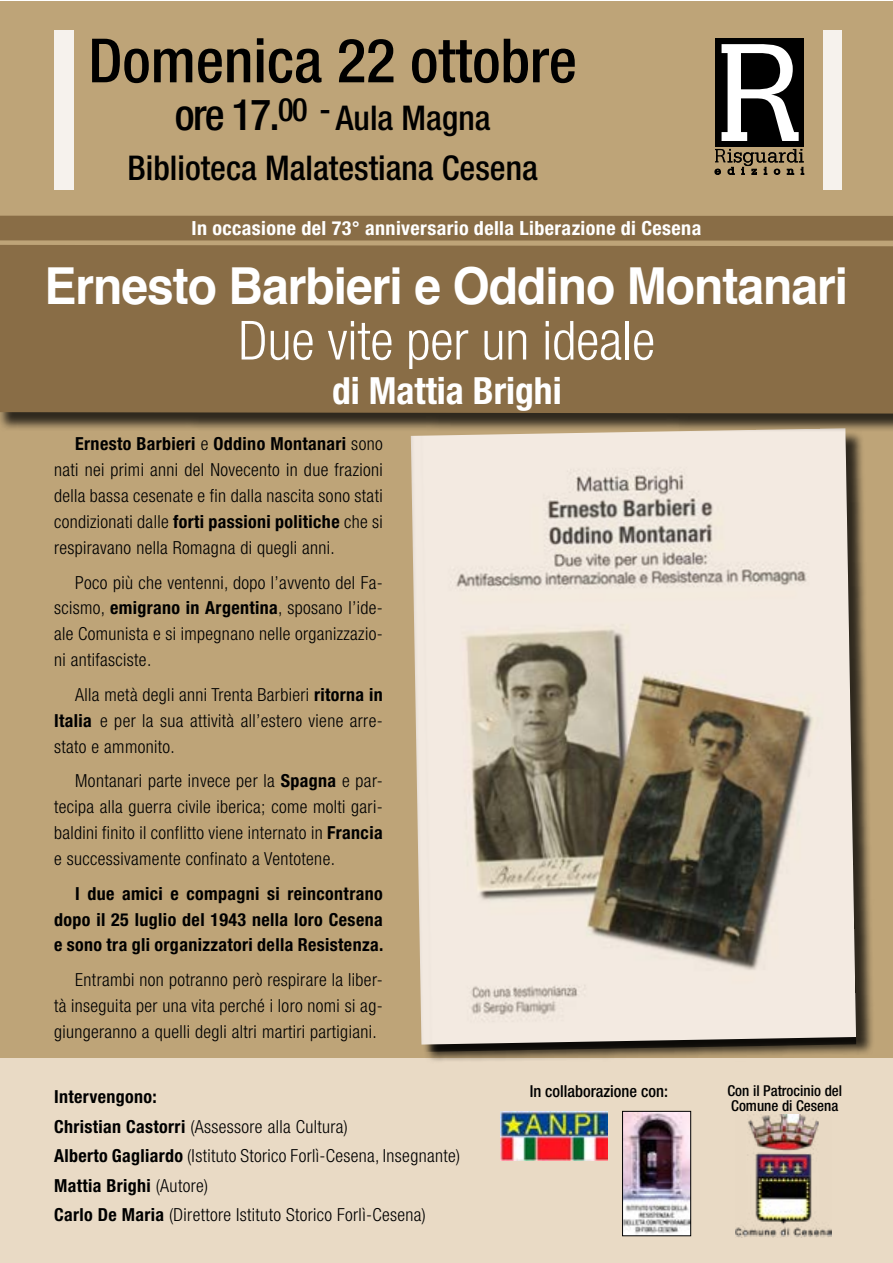
<style>
.page{position:relative;width:893px;height:1263px;background:#fff}
.page>*{position:absolute;margin:0;border:0;box-sizing:border-box;transform-origin:0 0}
.t1{font:500 condensed 61.05px "Helvetica Neue";color:#000}
.t2{font:300 condensed 54px "Helvetica Neue";color:#fff}
.t3{font:700 51px "Helvetica";letter-spacing:-.02em;color:#fff;scale:.94 1}
.t4{font:700 condensed 37.5px "Helvetica Neue";color:#fff}
.t5{font:500 condensed 34.05px/50.2px "Helvetica Neue";color:#000;text-align:center}
.t6{font:700 condensed 19.5px "Helvetica Neue";letter-spacing:.02em;color:#fff}
.t7{font:300 condensed 18px/26px "Helvetica Neue";letter-spacing:.02em;color:#000;text-align:justify}
.t8{font:700 condensed 18px/26px "Helvetica Neue";letter-spacing:.02em;color:#000;text-align:justify}
.t9{font:500 condensed 16.5px "Helvetica Neue";color:#000}
.t10{font:500 condensed 15px/15px "Helvetica Neue";color:#000}
.s1{font-size:43.05px}
.s2{font-weight:700}
</style>
<div class="page">
<div style="left:0;top:1px;width:893px;height:1262px;background:#bea478"></div>
<div style="left:0;top:1059px;width:892px;height:204px;background:#e9dac5"></div>
<div style="left:413px;top:431px;width:462px;height:633px;background:#000;opacity:.75"></div>
<img style="left:411px;top:432px;width:445px;height:612px">
<div style="left:0;top:247px;width:893px;height:185px;background:#000;opacity:.75"></div>
<div style="left:0;top:245px;width:893px;height:168px;background:#896d46"></div>
<div style="left:0;top:216px;width:893px;height:25px;background:#896d46"></div>
<div style="left:54px;top:30px;width:19px;height:159px;background:#f6f2ed"></div>
<div style="left:824px;top:30px;width:18px;height:159px;background:#f6f2ed"></div>
<img style="left:500px;top:1111px;width:107px;height:50px">
<img style="left:624px;top:1113px;width:65px;height:121px">
<div style="left:622px;top:1111px;width:69px;height:125px;border:1px solid #000"></div>
<img style="left:735px;top:1114px;width:97px;height:124px">
<svg style="left:714px;top:149px;width:90px;height:26px"></svg>
<div style="left:715px;top:38px;width:89px;height:108px;background:#000"></div>
<svg style="left:722px;top:44px;width:77px;height:97px"></svg>
<h1 class="t1" style="left:88px;top:24px;width:490px">Domenica 22 ottobre</h1>
<h3 class="t5" style="left:128px;top:92px;width:412px"><span class="s1">ore 17.</span><sup>00</sup> <sup>-</sup> Aula Magna<br>Biblioteca Malatestiana Cesena</h3>
<p class="t6" style="left:192px;top:216px;width:511px">In occasione del 73° anniversario della Liberazione di Cesena</p>
<h3 class="t3" style="left:44px;top:245px;width:857px">Ernesto Barbieri e Oddino Montanari</h3>
<h2 class="t2" style="left:239px;top:309px;width:418px">Due vite per un ideale</h2>
<h3 class="t4" style="left:332px;top:368px;width:231px">di Mattia Brighi</h3>
<p class="t7" style="left:54px;top:431px;width:330px;text-indent:21px"><span class="s2">Ernesto Barbieri</span> e <span class="s2">Oddino Montanari</span> sono nati nei primi anni del Novecento in due frazioni della bassa cesenate e fin dalla nascita sono stati condizionati dalle <span class="s2">forti passioni politiche</span> che si respiravano nella Romagna di quegli anni.</p>
<p class="t7" style="left:54px;top:569px;width:330px;text-indent:21px">Poco più che ventenni, dopo l’avvento del Fa&shy;scismo, <span class="s2">emigrano in Argentina</span>, sposano l’ide&shy;ale Comunista e si impegnano nelle organizzazio&shy;ni antifasciste.</p>
<p class="t7" style="left:54px;top:681px;width:330px;text-indent:21px">Alla metà degli anni Trenta Barbieri <span class="s2">ritorna in Italia</span> e per la sua attività all’estero viene arre&shy;stato e ammonito.</p>
<p class="t7" style="left:54px;top:768px;width:330px;text-indent:21px">Montanari parte invece per la <span class="s2">Spagna</span> e par&shy;tecipa alla guerra civile iberica; come molti gari&shy;baldini finito il conflitto viene internato in <span class="s2">Francia </span>e successivamente confinato a Ventotene.</p>
<p class="t8" style="left:54px;top:880px;width:331px;text-indent:21px">I due amici e compagni si reincontrano dopo il 25 luglio del 1943 nella loro Cesena e sono tra gli organizzatori della Resistenza.</p>
<p class="t7" style="left:54px;top:966px;width:330px;text-indent:21px">Entrambi non potranno però respirare la liber&shy;tà inseguita per una vita perché i loro nomi si ag&shy;giungeranno a quelli degli altri martiri partigiani.</p>
<p class="t7" style="left:54px;top:1082px;width:408px;line-height:29.5px;text-align:left"><span class="s2">Intervengono:<br>Christian Castorri</span> (Assessore alla Cultura)<br><span class="s2">Alberto Gagliardo</span> (Istituto Storico Forlì-Cesena, Insegnante)<br><span class="s2">Mattia Brighi</span> (Autore)<br><span class="s2">Carlo De Maria</span> (Direttore Istituto Storico Forlì-Cesena)</p>
<p class="t9" style="left:530px;top:1081px;width:140px">In collaborazione con:</p>
<p class="t10" style="left:727px;top:1083px;width:116px">Con il Patrocinio del<br>Comune di Cesena</p>
</div>
